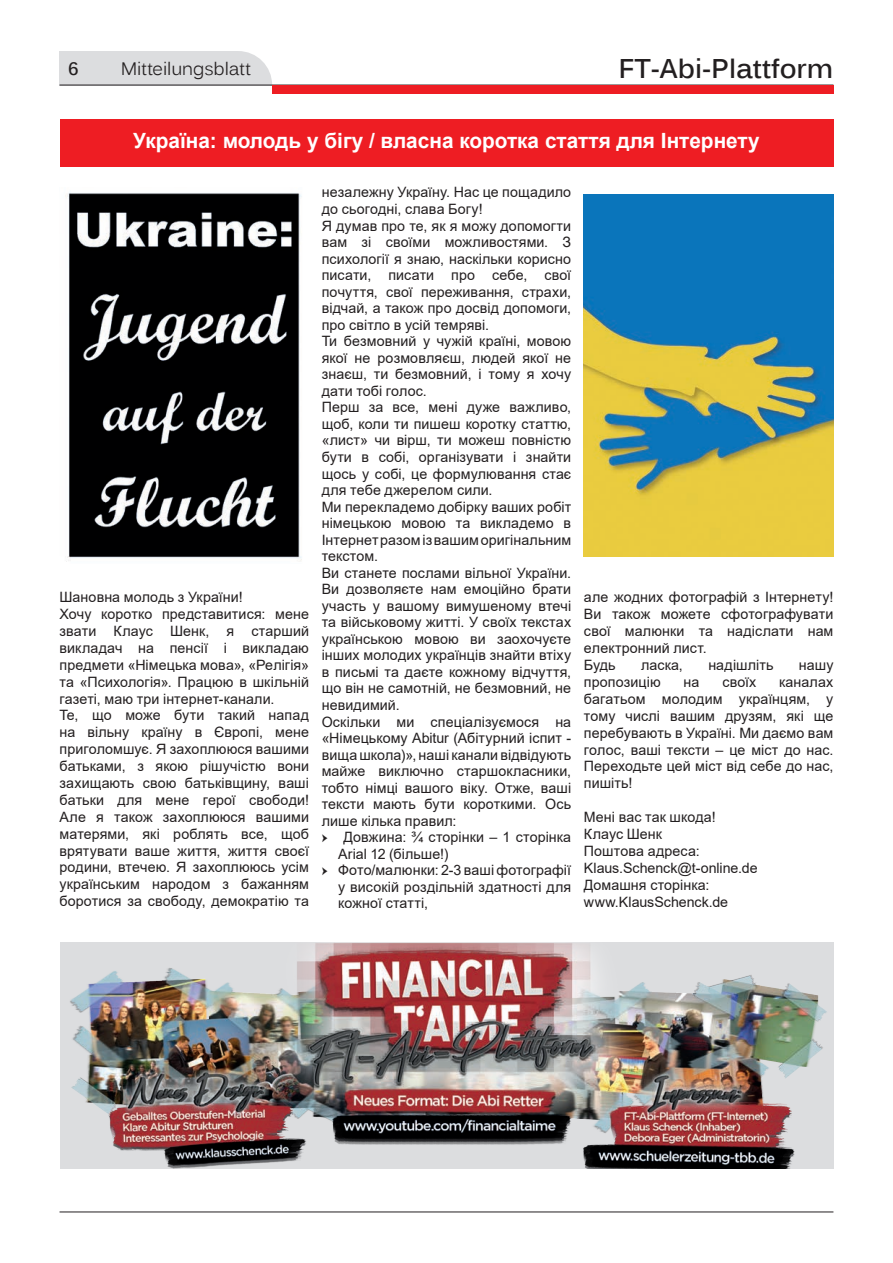
<style>
.page{position:relative;width:893px;height:1263px;background:#fff}
.page>*{position:absolute;margin:0;border:0;box-sizing:border-box;transform-origin:0 0}
.t1{font:700 27px "Kalinga";color:#231f20}
.t2{font:700 21px "Arial";color:#fff}
.t3{font:18px "Kalinga";letter-spacing:-.005em;color:#231f20}
.t4{font:700 18px "Kalinga";color:#231f20}
.t5{font:14.25px/16.5px "Arial";letter-spacing:.005em;color:#231f20}
.s1{font-family:"Minion Pro"}
</style>
<div class="page">
<hr style="left:60px;top:1211px;width:773px;height:1px;background:#231f20">
<svg style="left:60px;top:51px;width:773px;height:43px"></svg>
<div style="left:60px;top:119px;width:773px;height:48px;background:#ee1d23"></div>
<img style="left:60px;top:942px;width:773px;height:227px">
<img style="left:65px;top:192px;width:237px;height:370px">
<img style="left:584px;top:195px;width:249px;height:362px">
<p class="t4" style="left:68px;top:57px;width:12px">6</p>
<p class="t3" style="left:121px;top:57px;width:132px">Mitteilungsblatt</p>
<h1 class="t1" style="left:618px;top:51px;width:216px">FT-Abi-Plattform</h1>
<h2 class="t2" style="left:133px;top:126px;width:628px">Україна: молодь у бігу / власна коротка стаття для Інтернету</h2>
<p class="t5" style="left:60px;top:589px;width:251px;line-height:17px">Шановна молодь з України!<br>Хочу коротко представитися: мене звати Клаус Шенк, я старший викладач на пенсії і викладаю предмети «Німецька мова», «Релігія» та «Психологія». Працюю в шкільній газеті, маю три інтернет-канали.<br>Те, що може бути такий напад на вільну країну в Європі, мене приголомшує. Я захоплююся вашими батьками, з якою рішучістю вони захищають свою батьківщину, ваші батьки для мене герої свободи!<br>Але я також захоплююся вашими матерями, які роблять все, щоб врятувати ваше життя, життя своєї родини, втечею. Я захоплююсь усім українським народом з бажанням боротися за свободу, демократію та</p>
<p class="t5" style="left:322px;top:184px;width:251px">незалежну Україну. Нас це пощадило до сьогодні, слава Богу!<br>Я думав про те, як я можу допомогти вам зі своїми можливостями. З психології я знаю, наскільки корисно писати, писати про себе, свої почуття, свої переживання, страхи, відчай, а також про досвід допомоги, про світло в усій темряві.<br>Ти безмовний у чужій країні, мовою якої не розмовляєш, людей якої не знаєш, ти безмовний, і тому я хочу дати тобі голос.<br>Перш за все, мені дуже важливо, щоб, коли ти пишеш коротку статтю, «лист» чи вірш, ти можеш повністю бути в собі, організувати і знайти щось у собі, це формулювання стає для тебе джерелом сили.<br>Ми перекладемо добірку ваших робіт німецькою мовою та викладемо в<br>Інтернет разом із вашим оригінальним текстом.<br>Ви станете послами вільної України.<br>Ви дозволяєте нам емоційно брати участь у вашому вимушеному втечі та військовому житті. У своїх текстах українською мовою ви заохочуєте інших молодих українців знайти втіху в письмі та даєте кожному відчуття, що він не самотній, не безмовний, не невидимий.<br>Оскільки ми спеціалізуємося на «Німецькому Abitur (Абітурний іспит - вища школа)», наші канали відвідують майже виключно старшокласники, тобто німці вашого віку. Отже, ваші тексти мають бути короткими. Ось лише кілька правил:</p>
<p class="t5" style="left:338px;top:829px;width:234px;text-indent:-17px"><span class="s1">→</span> Довжина: ¾ сторінки – 1 сторінка<br>Arial 12 (більше!)</p>
<p class="t5" style="left:338px;top:862px;width:234px;text-align:justify;text-indent:-17px"><span class="s1">→</span> Фото/малюнки: 2-3 ваші фотографії у високій роздільній здатності для кожної статті,</p>
<p class="t5" style="left:584px;top:589px;width:251px;line-height:17px">але жодних фотографій з Інтернету!<br>Ви також можете сфотографувати свої малюнки та надіслати нам електронний лист.<br>Будь</p>
<p class="t5" style="left:641px;top:657px;width:43px">ласка,</p>
<p class="t5" style="left:708px;top:657px;width:67px">надішліть</p>
<p class="t5" style="left:799px;top:657px;width:36px">нашу</p>
<p class="t5" style="left:584px;top:673px;width:78px">пропозицію</p>
<p class="t5" style="left:684px;top:673px;width:17px">на</p>
<p class="t5" style="left:722px;top:673px;width:35px">своїх</p>
<p class="t5" style="left:584px;top:673px;width:251px;line-height:17px;text-align:justify;text-indent:195px">каналах багатьом молодим українцям, у тому числі вашим друзям, які ще перебувають в Україні. Ми даємо вам голос, ваші тексти – це міст до нас.<br>Переходьте цей міст від себе до нас, пишіть!</p>
<p class="t5" style="left:584px;top:809px;width:175px;line-height:17px">Мені вас так шкода!<br>Клаус Шенк<br>Поштова адреса:<br>Klaus.Schenck@t-online.de<br>Домашня сторінка: www.KlausSchenck.de</p>
</div>
